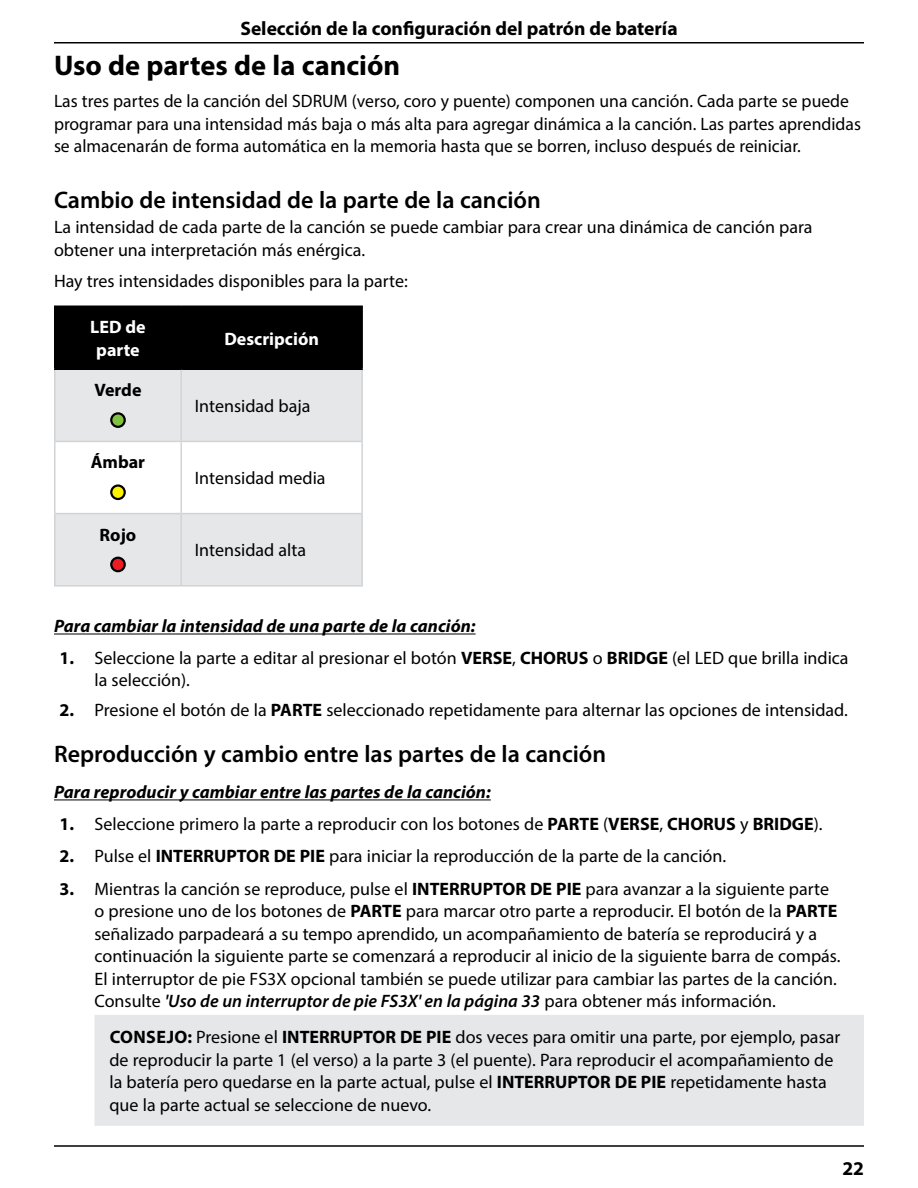
<style>
.page{position:relative;width:918px;height:1188px;background:#fff}
.page>*{position:absolute;margin:0;border:0;box-sizing:border-box;transform-origin:0 0}
.Instructional_Steps_Numbered_List{font:700 28.5px "Myriad Pro";color:#000}
.H2-Heading_2{font:600 24px "Myriad Pro";color:#000}
.t1{font:700 19.5px "Myriad Pro";color:#000}
.BT-Body_Text{font:18px/22.5px "Myriad Pro";color:#000}
.IH-Instructional_Header{font:italic 700 18px "Myriad Pro";color:#000}
.t2{font:700 18px/22.5px "Myriad Pro";color:#fff;text-align:center}
.BT-Body_Text-2{font:700 18px "Myriad Pro";color:#000}
.s1{font-weight:700}
.s2{font-weight:600;font-style:italic}
</style>
<div class="page">
<hr style="left:54px;top:1145px;width:810px;height:2px;background:#000">
<hr style="left:54px;top:42px;width:810px;height:2px;background:#000">
<hr style="left:54px;top:634px;width:422px;height:1px;background:#000">
<hr style="left:54px;top:799px;width:437px;height:1px;background:#000">
<div style="left:56px;top:307px;width:305px;height:62px;background:#000"></div>
<svg style="left:56px;top:370px;width:305px;height:215px;fill:#e6e7e8"></svg>
<hr style="left:54px;top:306px;width:127px;height:1px;background:#000">
<hr style="left:54px;top:307px;width:2px;height:62px;background:#000">
<hr style="left:181px;top:306px;width:182px;height:1px;background:#000">
<hr style="left:181px;top:307px;width:1px;height:62px;background:#000">
<hr style="left:361px;top:307px;width:2px;height:62px;background:#000">
<hr style="left:54px;top:369px;width:127px;height:1px;background:#000">
<hr style="left:181px;top:369px;width:182px;height:1px;background:#000">
<hr style="left:54px;top:370px;width:2px;height:71px;background:#d1d3d4">
<hr style="left:361px;top:370px;width:2px;height:71px;background:#d1d3d4">
<hr style="left:54px;top:441px;width:127px;height:1px;background:#d1d3d4">
<hr style="left:181px;top:441px;width:182px;height:1px;background:#d1d3d4">
<hr style="left:361px;top:442px;width:2px;height:71px;background:#d1d3d4">
<hr style="left:361px;top:514px;width:2px;height:71px;background:#d1d3d4">
<hr style="left:54px;top:585px;width:127px;height:2px;background:#d1d3d4">
<hr style="left:181px;top:585px;width:182px;height:2px;background:#d1d3d4">
<hr style="left:181px;top:370px;width:1px;height:71px;background:#d1d3d4">
<hr style="left:54px;top:442px;width:2px;height:71px;background:#d1d3d4">
<hr style="left:181px;top:442px;width:1px;height:71px;background:#d1d3d4">
<hr style="left:54px;top:513px;width:127px;height:1px;background:#d1d3d4">
<hr style="left:54px;top:514px;width:2px;height:71px;background:#d1d3d4">
<hr style="left:181px;top:513px;width:182px;height:1px;background:#d1d3d4">
<hr style="left:181px;top:514px;width:1px;height:71px;background:#d1d3d4">
<svg style="left:111px;top:413px;width:14px;height:14px"></svg>
<div style="left:110px;top:412px;width:16px;height:16px;border:2px solid #000;border-radius:50%"></div>
<svg style="left:111px;top:486px;width:14px;height:13px"></svg>
<div style="left:110px;top:484px;width:16px;height:16px;border:2px solid #000;border-radius:50%"></div>
<div style="left:111px;top:558px;width:14px;height:13px;background:#ed1c23;border-radius:50%"></div>
<div style="left:110px;top:557px;width:16px;height:15px;border:2px solid #000;border-radius:50%"></div>
<div style="left:95px;top:1016px;width:768px;height:109px;background:#e6e7e8"></div>
<div style="left:94px;top:1015px;width:770px;height:111px;border:2px solid #e6e7e8"></div>
<p class="t1" style="left:240px;top:15px;width:439px">Selección de la configuración del patrón de batería</p>
<p class="Instructional_Steps_Numbered_List" style="left:54px;top:47px;width:348px">Uso de partes de la canción</p>
<p class="BT-Body_Text" style="left:54px;top:89px;width:809px">Las tres partes de la canción del SDRUM (verso, coro y puente) componen una canción. Cada parte se puede programar para una intensidad más baja o más alta para agregar dinámica a la canción. Las partes aprendidas se almacenarán de forma automática en la memoria hasta que se borren, incluso después de reiniciar.</p>
<p class="H2-Heading_2" style="left:54px;top:185px;width:488px">Cambio de intensidad de la parte de la canción</p>
<p class="BT-Body_Text" style="left:54px;top:216px;width:760px">La intensidad de cada parte de la canción se puede cambiar para crear una dinámica de canción para obtener una interpretación más enérgica.</p>
<p class="BT-Body_Text" style="left:54px;top:270px;width:355px">Hay tres intensidades disponibles para la parte:</p>
<p class="t2" style="left:90px;top:315px;width:57px">LED de parte</p>
<p class="t2" style="left:224px;top:327px;width:96px">Descripción</p>
<p class="BT-Body_Text-2" style="left:94px;top:378px;width:49px">Verde</p>
<p class="BT-Body_Text" style="left:195px;top:395px;width:117px">Intensidad baja</p>
<p class="BT-Body_Text-2" style="left:91px;top:451px;width:56px">Ámbar</p>
<p class="BT-Body_Text" style="left:195px;top:467px;width:132px">Intensidad media</p>
<p class="BT-Body_Text-2" style="left:100px;top:523px;width:38px">Rojo</p>
<p class="BT-Body_Text" style="left:195px;top:539px;width:113px">Intensidad alta</p>
<p class="IH-Instructional_Header" style="left:54px;top:614px;width:423px">Para cambiar la intensidad de una parte de la canción:</p>
<p class="BT-Body_Text" style="left:94px;top:646px;width:756px;text-indent:-35px"><span class="s1">1.</span> Seleccione la parte a editar al presionar el botón <span class="s1">VERSE</span>, <span class="s1">CHORUS</span> o <span class="s1">BRIDGE</span> (el LED que brilla indica la selección).</p>
<p class="BT-Body_Text" style="left:60px;top:698px;width:790px"><span class="s1">2.</span> Presione el botón de la <span class="s1">PARTE</span> seleccionado repetidamente para alternar las opciones de intensidad.</p>
<p class="H2-Heading_2" style="left:54px;top:739px;width:554px">Reproducción y cambio entre las partes de la canción</p>
<p class="IH-Instructional_Header" style="left:54px;top:780px;width:438px">Para reproducir y cambiar entre las partes de la canción:</p>
<p class="BT-Body_Text" style="left:60px;top:812px;width:765px"><span class="s1">1.</span> Seleccione primero la parte a reproducir con los botones de <span class="s1">PARTE</span> (<span class="s1">VERSE</span>, <span class="s1">CHORUS</span> y <span class="s1">BRIDGE</span>).</p>
<p class="BT-Body_Text" style="left:60px;top:845px;width:668px"><span class="s1">2.</span> Pulse el <span class="s1">INTERRUPTOR DE PIE</span> para iniciar la reproducción de la parte de la canción.</p>
<p class="BT-Body_Text" style="left:94px;top:877px;width:748px;text-indent:-35px"><span class="s1">3.</span> Mientras la canción se reproduce, pulse el <span class="s1">INTERRUPTOR DE PIE</span> para avanzar a la siguiente parte o presione uno de los botones de <span class="s1">PARTE</span> para marcar otro parte a reproducir. El botón de la <span class="s1">PARTE </span>señalizado parpadeará a su tempo aprendido, un acompañamiento de batería se reproducirá y a continuación la siguiente parte se comenzará a reproducir al inicio de la siguiente barra de compás.<br>El interruptor de pie FS3X opcional también se puede utilizar para cambiar las partes de la canción.<br>Consulte <span class="s2">'Uso de un interruptor de pie FS3X' en la página 33</span> para obtener más información.</p>
<p class="BT-Body_Text" style="left:110px;top:1026px;width:732px"><span class="s1">CONSEJO:</span> Presione el <span class="s1">INTERRUPTOR DE PIE</span> dos veces para omitir una parte, por ejemplo, pasar de reproducir la parte 1 (el verso) a la parte 3 (el puente). Para reproducir el acompañamiento de la batería pero quedarse en la parte actual, pulse el <span class="s1">INTERRUPTOR DE PIE</span> repetidamente hasta que la parte actual se seleccione de nuevo.</p>
<p class="t1" style="left:842px;top:1155px;width:23px">22</p>
</div>
